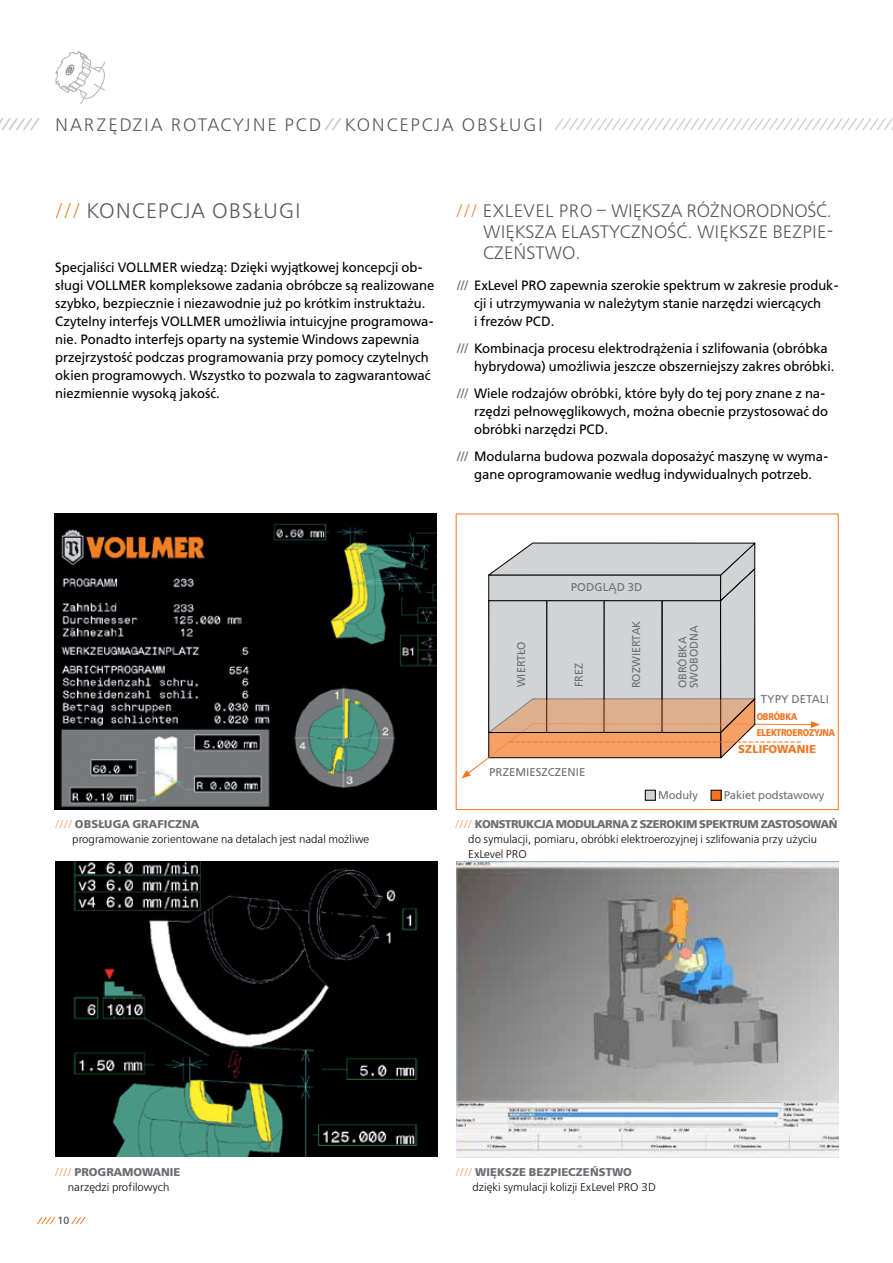
<style>
.page{position:relative;width:893px;height:1263px;background:#fff}
.page>*{position:absolute;margin:0;border:0;box-sizing:border-box;transform-origin:0 0}
.t1{font:300 21px "Free Set";letter-spacing:.05em;color:#58595b}
.t2{font:300 18px/21px "Free Set";letter-spacing:.01em;color:#58595b;text-align:justify}
.t3{font:300 18px "Free Set";letter-spacing:.1em;color:#58595b}
.t4{font:13.5px/18px "Free Set";color:#000}
.t5{font:300 11.25px/15px "Free Set";color:#000}
.t6{font:11.25px "Free Set";letter-spacing:.01em;color:#6d6e71}
.t7{font:11.25px/11.4px "Free Set";letter-spacing:.01em;color:#6d6e71;scale:.95 1}
.t8{font:700 11.25px "Free Set";letter-spacing:.01em;color:#f17724}
.t9{font:10.5px "Free Set";color:#4d4d4f}
.t10{font:700 9.75px/16.5px "Free Set";letter-spacing:-.02em;color:#f17724;scale:.85 1}
.s1{color:#f17724}
.s2{color:#6d6e71}
.s3{font-weight:700;color:#6d6e71}
</style>
<div class="page">
<svg style="left:37px;top:1216px;width:19px;height:9px"></svg>
<svg style="left:71px;top:1216px;width:15px;height:9px"></svg>
<svg style="left:56px;top:51px;width:50px;height:53px"></svg>
<img style="left:54px;top:513px;width:382px;height:296px">
<img style="left:56px;top:861px;width:382px;height:295px">
<img style="left:457px;top:861px;width:382px;height:296px">
<div style="left:456px;top:514px;width:383px;height:296px;background:#fff;border:1px solid #f17724"></div>
<hr style="left:755px;top:724px;width:58px;height:1px;background:#f17724">
<svg style="left:811px;top:721px;width:9px;height:7px"></svg>
<svg style="left:461px;top:543px;width:340px;height:235px"></svg>
<div style="left:645px;top:790px;width:10px;height:10px;background:#d1d3d4"></div>
<div style="left:645px;top:790px;width:10px;height:10px;border:1px solid #000"></div>
<div style="left:711px;top:790px;width:10px;height:10px;background:#f17724"></div>
<svg style="left:324px;top:118px;width:17px;height:13px"></svg>
<svg style="left:555px;top:118px;width:338px;height:13px"></svg>
<svg style="left:0;top:118px;width:40px;height:13px"></svg>
<h2 class="t3" style="left:55px;top:113px;width:267px">NARZĘDZIA ROTACYJNE PCD</h2>
<h2 class="t3" style="left:345px;top:113px;width:199px">KONCEPCJA OBSŁUGI</h2>
<h1 class="t1" style="left:55px;top:198px;width:247px"><span class="s1">///</span> KONCEPCJA OBSŁUGI</h1>
<p class="t4" style="left:55px;top:258px;width:381px">Specjaliści VOLLMER wiedzą: Dzięki wyjątkowej koncepcji ob&shy;sługi VOLLMER kompleksowe zadania obróbcze są realizowane szybko, bezpiecznie i niezawodnie już po krótkim instruktażu.<br>Czytelny interfejs VOLLMER umożliwia intuicyjne programowa&shy;nie. Ponadto interfejs oparty na systemie Windows zapewnia przejrzystość podczas programowania przy pomocy czytelnych okien programowych. Wszystko to pozwala to zagwarantować niezmiennie wysoką jakość.</p>
<h2 class="t2" style="left:483px;top:200px;width:352px;text-indent:-27px"><span class="s1">///</span> EXLEVEL PRO – WIĘKSZA RÓŻNORODNOŚĆ.<br>WIĘKSZA ELASTYCZNOŚĆ. WIĘKSZE BEZPIE-CZEŃSTWO.</h2>
<p class="t4" style="left:474px;top:276px;width:366px;text-indent:-17px"><span class="s2">///</span> ExLevel PRO zapewnia szerokie spektrum w zakresie produk&shy;cji i utrzymywania w należytym stanie narzędzi wiercących<br>i frezów PCD.</p>
<p class="t4" style="left:474px;top:339px;width:362px;text-indent:-17px"><span class="s2">///</span> Kombinacja procesu elektrodrążenia i szlifowania (obróbka hybrydowa) umożliwia jeszcze obszerniejszy zakres obróbki.</p>
<p class="t4" style="left:474px;top:384px;width:356px;text-indent:-17px"><span class="s2">///</span> Wiele rodzajów obróbki, które były do tej pory znane z na&shy;rzędzi pełnowęglikowych, można obecnie przystosować do obróbki narzędzi PCD.</p>
<p class="t4" style="left:457px;top:447px;width:373px;text-align:center"><span class="s2">///</span> Modularna budowa pozwala doposażyć maszynę w wyma&shy;gane oprogramowanie według indywidualnych potrzeb.</p>
<p class="t7" style="left:515px;top:687px;width:50px;rotate:-90deg">WIERTŁO</p>
<p class="t6" style="left:571px;top:579px;width:73px">PODGLĄD 3D</p>
<p class="t7" style="left:573px;top:687px;width:27px;rotate:-90deg">FREZ</p>
<p class="t7" style="left:630px;top:688px;width:73px;rotate:-90deg">ROZWIERTAK</p>
<p class="t7" style="left:677px;top:688px;width:68px;rotate:-90deg">OBRÓBKA<br>SWOBODNA</p>
<p class="t6" style="left:489px;top:765px;width:98px">PRZEMIESZCZENIE</p>
<p class="t6" style="left:761px;top:691px;width:70px">TYPY DETALI</p>
<p class="t10" style="left:757px;top:708px;width:94px">OBRÓBKA<br>ELEKTROEROZYJNA</p>
<p class="t8" style="left:738px;top:741px;width:79px">SZLIFOWANIE</p>
<p class="t6" style="left:658px;top:787px;width:41px">Moduły</p>
<p class="t6" style="left:724px;top:787px;width:102px">Pakiet podstawowy</p>
<p class="t5" style="left:72px;top:817px;width:298px;text-indent:-17px"><span class="s1">////</span> <span class="s3">OBSŁUGA GRAFICZNA<br></span>programowanie zorientowane na detalach jest nadal możliwe</p>
<p class="t5" style="left:468px;top:817px;width:371px;text-indent:-13px"><span class="s1">////</span> <span class="s3">KONSTRUKCJA MODULARNA Z SZEROKIM SPEKTRUM ZASTOSOWAŃ </span>do symulacji, pomiaru, obróbki elektroerozyjnej i szlifowania przy użyciu<br>ExLevel PRO</p>
<p class="t5" style="left:55px;top:1164px;width:127px;text-align:center"><span class="s1">////</span> <span class="s3">PROGRAMOWANIE </span>narzędzi profilowych</p>
<p class="t5" style="left:473px;top:1164px;width:185px;text-indent:-17px"><span class="s1">////</span> <span class="s3">WIĘKSZE BEZPIECZEŃSTWO </span>dzięki symulacji kolizji ExLevel PRO 3D</p>
<p class="t9" style="left:57px;top:1214px;width:13px">10</p>
</div>
